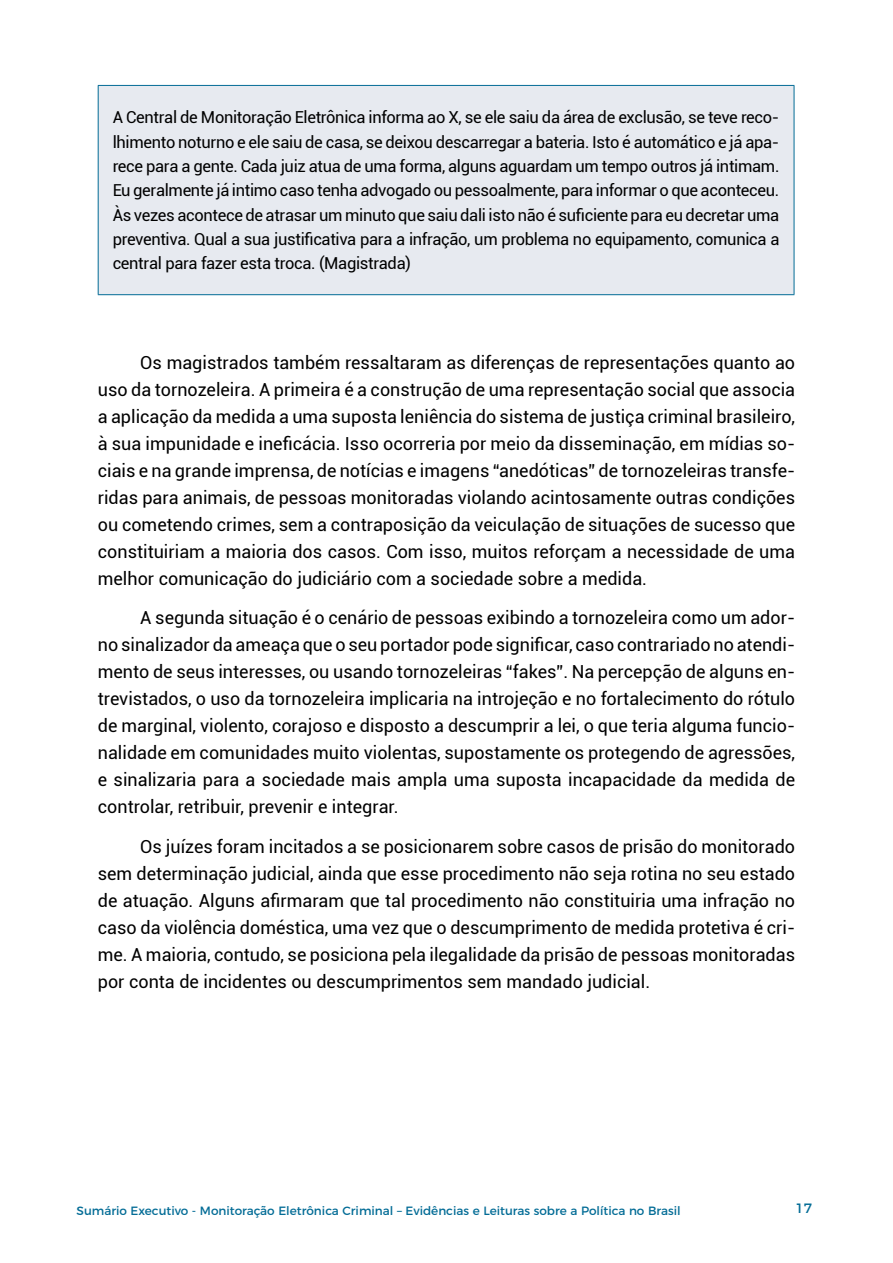
<style>
.page{position:relative;width:893px;height:1263px;background:#fff}
.page>*{position:absolute;margin:0;border:0;box-sizing:border-box;transform-origin:0 0}
.t1{font:18px/27px "Roboto";color:#000;text-align:justify}
.t2{font:16.5px/24.3px "Roboto";letter-spacing:-.02em;color:#000;text-align:justify}
.t3{font:13.5px "Montserrat";color:#036c96}
.t4{font:12px "Montserrat";color:#036c96}
</style>
<div class="page">
<div style="left:98px;top:85px;width:696px;height:210px;background:#e7eaf0"></div>
<hr style="left:98px;top:85px;width:696px;height:1px;background:#036c96">
<hr style="left:98px;top:86px;width:1px;height:208px;background:#036c96">
<hr style="left:794px;top:86px;width:1px;height:208px;background:#036c96">
<hr style="left:98px;top:294px;width:696px;height:1px;background:#036c96">
<p class="t2" style="left:113px;top:105px;width:668px">A Central de Monitoração Eletrônica informa ao X, se ele saiu da área de exclusão, se teve reco&shy;lhimento noturno e ele saiu de casa, se deixou descarregar a bateria. Isto é automático e já apa&shy;rece para a gente. Cada juiz atua de uma forma, alguns aguardam um tempo outros já intimam.<br>Eu geralmente já intimo caso tenha advogado ou pessoalmente, para informar o que aconteceu.<br>Às vezes acontece de atrasar um minuto que saiu dali isto não é suficiente para eu decretar uma preventiva. Qual a sua justificativa para a infração, um problema no equipamento, comunica a central para fazer esta troca. (Magistrada)</p>
<p class="t1" style="left:98px;top:348px;width:699px;text-indent:43px">Os magistrados também ressaltaram as diferenças de representações quanto ao uso da tornozeleira. A primeira é a construção de uma representação social que associa a aplicação da medida a uma suposta leniência do sistema de justiça criminal brasileiro, à sua impunidade e ineficácia. Isso ocorreria por meio da disseminação, em mídias so&shy;ciais e na grande imprensa, de notícias e imagens “anedóticas” de tornozeleiras transfe&shy;ridas para animais, de pessoas monitoradas violando acintosamente outras condições ou cometendo crimes, sem a contraposição da veiculação de situações de sucesso que constituiriam a maioria dos casos. Com isso, muitos reforçam a necessidade de uma melhor comunicação do judiciário com a sociedade sobre a medida.</p>
<p class="t1" style="left:98px;top:604px;width:699px;text-indent:43px">A segunda situação é o cenário de pessoas exibindo a tornozeleira como um ador&shy;no sinalizador da ameaça que o seu portador pode significar, caso contrariado no atendi&shy;mento de seus interesses, ou usando tornozeleiras “fakes”. Na percepção de alguns en&shy;trevistados, o uso da tornozeleira implicaria na introjeção e no fortalecimento do rótulo de marginal, violento, corajoso e disposto a descumprir a lei, o que teria alguma funcio&shy;nalidade em comunidades muito violentas, supostamente os protegendo de agressões, e sinalizaria para a sociedade mais ampla uma suposta incapacidade da medida de controlar, retribuir, prevenir e integrar.</p>
<p class="t1" style="left:98px;top:833px;width:699px;text-indent:43px">Os juízes foram incitados a se posicionarem sobre casos de prisão do monitorado sem determinação judicial, ainda que esse procedimento não seja rotina no seu estado de atuação. Alguns afirmaram que tal procedimento não constituiria uma infração no caso da violência doméstica, uma vez que o descumprimento de medida protetiva é cri&shy;me. A maioria, contudo, se posiciona pela ilegalidade da prisão de pessoas monitoradas por conta de incidentes ou descumprimentos sem mandado judicial.</p>
<p class="t4" style="left:77px;top:1201px;width:606px">Sumário Executivo - Monitoração Eletrônica Criminal – Evidências e Leituras sobre a Política no Brasil</p>
<p class="t3" style="left:796px;top:1197px;width:18px">17</p>
</div>
